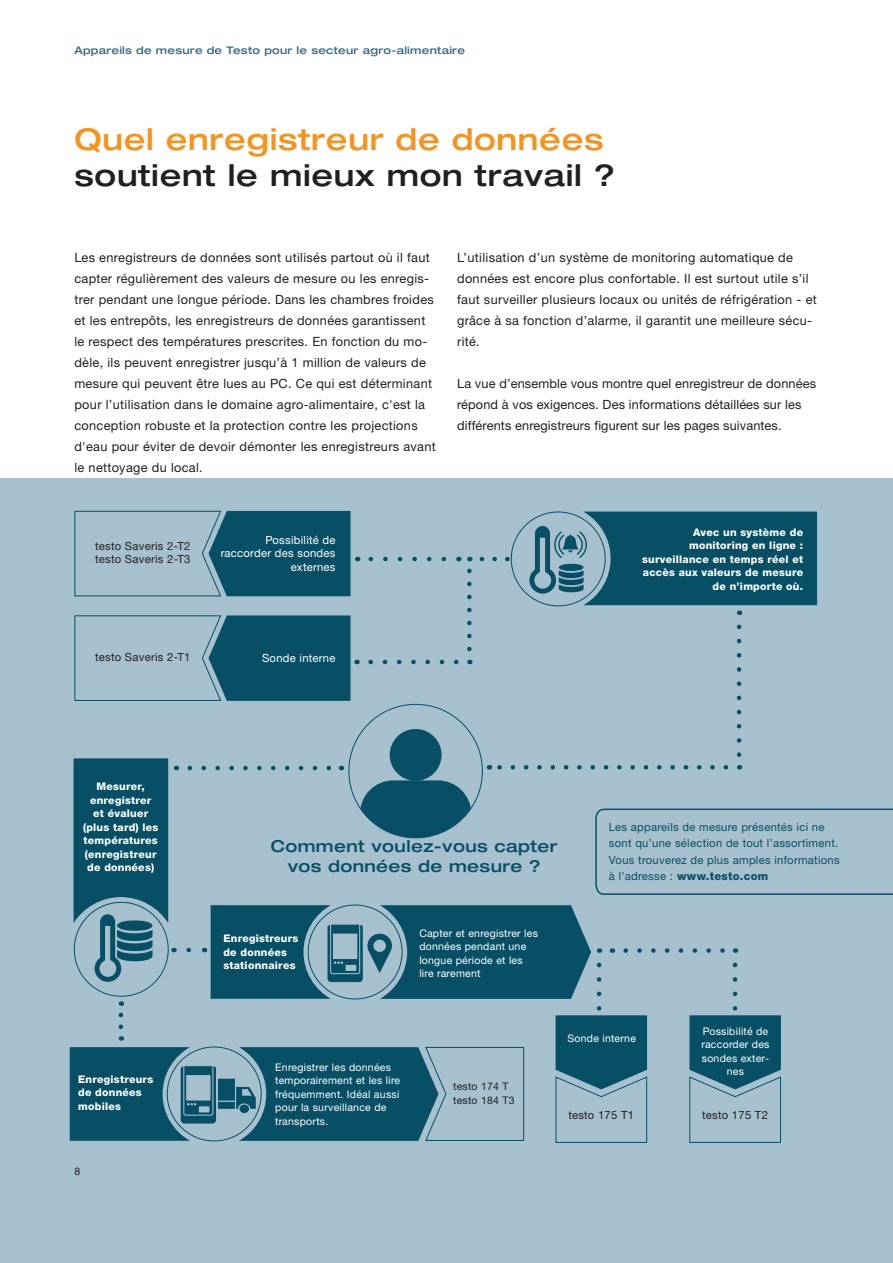
<style>
.page{position:relative;width:893px;height:1263px;background:#fff}
.page>*{position:absolute;margin:0;border:0;box-sizing:border-box;transform-origin:0 0}
.t1{font:500 expanded 30px "Helvetica Neue LTW1 G";letter-spacing:.025em;color:#231f20}
.t2{font:500 expanded 30px "Helvetica Neue LTW1 G";letter-spacing:.025em;color:#f7931d}
.t3{font:500 expanded 16.5px/19.5px "Helvetica Neue LTW1 G";letter-spacing:.025em;color:#074f64;text-align:center}
.t4{font:12.75px/21px "Helvetica Neue LTW1 G";letter-spacing:.025em;color:#231f20}
.t5{font:11.25px/16.5px "Helvetica Neue LTW1 G";letter-spacing:.025em;color:#074f64}
.t6{font:11.25px/13.5px "Helvetica Neue LTW1 G";letter-spacing:.025em;color:#231f20}
.t7{font:11.25px/13.5px "Helvetica Neue LTW1 G";letter-spacing:.025em;color:#fff;text-align:right}
.t8{font:800 10.5px/13.5px "Helvetica Neue LTW1 G";letter-spacing:.025em;color:#fff}
.t9{font:10.5px/13.5px "Helvetica Neue LTW1 G";letter-spacing:.025em;color:#fff}
.t10{font:500 expanded 10.5px "Helvetica Neue LTW1 G";letter-spacing:.025em;color:#356c81}
.t11{font:10.5px/13.5px "Helvetica Neue LTW1 G";letter-spacing:.025em;color:#231f20}
.s1{font-weight:800}
</style>
<div class="page">
<div style="left:0;top:478px;width:893px;height:785px;background:#a6c0ce"></div>
<svg style="left:70px;top:510px;width:823px;height:633px"></svg>
<p class="t10" style="left:74px;top:43px;width:392px">Appareils de mesure de Testo pour le secteur agro-alimentaire</p>
<h1 class="t2" style="left:74px;top:120px;width:531px">Quel enregistreur de données</h1>
<h1 class="t1" style="left:74px;top:156px;width:542px">soutient le mieux mon travail ?</h1>
<p class="t4" style="left:74px;top:247px;width:363px">Les enregistreurs de données sont utilisés partout où il faut capter régulièrement des valeurs de mesure ou les enregis&shy;trer pendant une longue période. Dans les chambres froides et les entrepôts, les enregistreurs de données garantissent le respect des températures prescrites. En fonction du mo&shy;dèle, ils peuvent enregistrer jusqu’à 1 million de valeurs de mesure qui peuvent être lues au PC. Ce qui est déterminant pour l’utilisation dans le domaine agro-alimentaire, c'est la conception robuste et la protection contre les projections d'eau pour éviter de devoir démonter les enregistreurs avant le nettoyage du local.</p>
<p class="t4" style="left:457px;top:247px;width:361px">L’utilisation d’un système de monitoring automatique de données est encore plus confortable. Il est surtout utile s’il faut surveiller plusieurs locaux ou unités de réfrigération - et grâce à sa fonction d’alarme, il garantit une meilleure sécu&shy;rité.</p>
<p class="t4" style="left:457px;top:373px;width:360px">La vue d’ensemble vous montre quel enregistreur de données répond à vos exigences. Des informations détaillées sur les différents enregistreurs figurent sur les pages suivantes.</p>
<p class="t6" style="left:95px;top:539px;width:97px">testo Saveris 2-T2 testo Saveris 2-T3</p>
<p class="t7" style="left:221px;top:533px;width:116px">Possibilité de raccorder des sondes externes</p>
<p class="t6" style="left:95px;top:650px;width:97px">testo Saveris 2-T1</p>
<p class="t7" style="left:262px;top:651px;width:75px">Sonde interne</p>
<p class="t8" style="left:642px;top:525px;width:163px;text-align:right">Avec un système de monitoring en ligne : surveillance en temps réel et accès aux valeurs de mesure de n’importe où.</p>
<p class="t8" style="left:83px;top:780px;width:77px;text-align:center">Mesurer, enregistrer<br>et évaluer (plus tard) les températures (enregistreur de données)</p>
<p class="t8" style="left:78px;top:1072px;width:77px">Enregistreurs de données mobiles</p>
<p class="t11" style="left:74px;top:1165px;width:7px">8</p>
<p class="t3" style="left:271px;top:836px;width:288px">Comment voulez-vous capter vos données de mesure ?</p>
<p class="t8" style="left:223px;top:932px;width:77px">Enregistreurs de données stationnaires</p>
<p class="t9" style="left:419px;top:926px;width:120px">Capter et enregistrer les données pendant une longue période et les lire rarement</p>
<p class="t5" style="left:609px;top:818px;width:232px">Les appareils de mesure présentés ici ne sont qu’une sélection de tout l’assortiment.<br>Vous trouverez de plus amples informations à l'adresse : <span class="s1">www.testo.com</span></p>
<p class="t9" style="left:275px;top:1060px;width:127px">Enregistrer les données temporairement et les lire fréquemment. Idéal aussi pour la surveillance de transports.</p>
<p class="t11" style="left:453px;top:1080px;width:63px">testo 174 T testo 184 T3</p>
<p class="t9" style="left:567px;top:1031px;width:70px">Sonde interne</p>
<p class="t9" style="left:701px;top:1024px;width:70px;text-align:center">Possibilité de raccorder des sondes exter&shy;nes</p>
<p class="t6" style="left:568px;top:1109px;width:67px">testo 175 T1</p>
<p class="t6" style="left:702px;top:1109px;width:67px">testo 175 T2</p>
</div>
